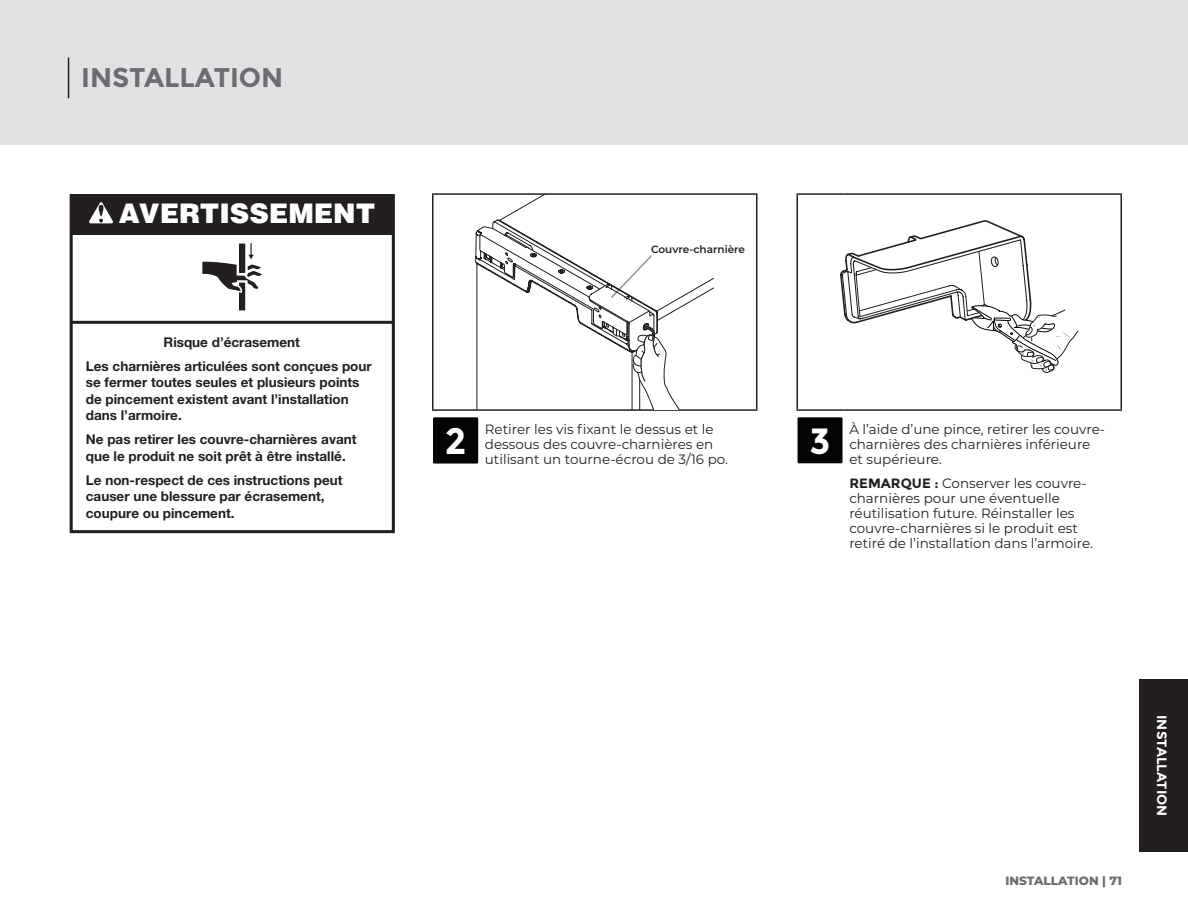
<style>
.page{position:relative;width:1188px;height:918px;background:#fff}
.page>*{position:absolute;margin:0;border:0;box-sizing:border-box;transform-origin:0 0}
.t1{font:700 36.6px "Montserrat";color:#fff}
.t2{font:700 36.45px "Montserrat";color:#fff}
.t3{font:900 27px "Helvetica";color:#fff}
.t4{font:700 27px "Montserrat";color:#6c6d70}
.JA_Body{font:13.5px/15px "Montserrat";color:#231f20}
.t5{font:700 13.5px/16.5px "Helvetica Neue LT Std";color:#231f20}
.t6{font:700 13.5px "Montserrat";color:#fff}
.t7{font:800 12px "Montserrat";color:#6c6d70}
.JA_Body-2{font:600 10.5px "Montserrat";color:#231f20}
.s1{font-weight:700}
</style>
<div class="page">
<div style="left:0;top:0;width:1188px;height:145px;background:#e1e2e4"></div>
<div style="left:1139px;top:679px;width:49px;height:173px;background:#231f20"></div>
<hr style="left:68px;top:58px;width:1px;height:40px;background:#231f20">
<div style="left:71px;top:196px;width:322px;height:39px;background:#231f20"></div>
<hr style="left:71px;top:321px;width:322px;height:3px;background:#231f20">
<div style="left:70px;top:194px;width:325px;height:339px;border:3px solid #231f20"></div>
<div style="left:238px;top:282px;width:8px;height:29px;background:#231f20"></div>
<div style="left:237px;top:281px;width:10px;height:30px;border:2px solid #fff"></div>
<svg style="left:202px;top:243px;width:60px;height:51px"></svg>
<svg style="left:89px;top:202px;width:24px;height:21px"></svg>
<hr style="left:756px;top:195px;width:2px;height:214px;background:#231f20">
<hr style="left:432px;top:193px;width:47px;height:2px;background:#231f20">
<hr style="left:432px;top:195px;width:2px;height:214px;background:#231f20">
<hr style="left:479px;top:193px;width:279px;height:2px;background:#231f20">
<hr style="left:432px;top:409px;width:47px;height:2px;background:#231f20">
<hr style="left:479px;top:409px;width:279px;height:2px;background:#231f20">
<div style="left:434px;top:418px;width:43px;height:44px;background:#040503"></div>
<div style="left:433px;top:417px;width:45px;height:47px;border:2px solid #040503"></div>
<hr style="left:1120px;top:195px;width:2px;height:214px;background:#231f20">
<hr style="left:796px;top:193px;width:47px;height:2px;background:#231f20">
<hr style="left:796px;top:195px;width:2px;height:214px;background:#231f20">
<hr style="left:843px;top:193px;width:279px;height:2px;background:#231f20">
<hr style="left:796px;top:409px;width:47px;height:2px;background:#231f20">
<hr style="left:843px;top:409px;width:279px;height:2px;background:#231f20">
<div style="left:799px;top:418px;width:42px;height:44px;background:#040503"></div>
<div style="left:798px;top:417px;width:45px;height:46px;border:2px solid #040503"></div>
<svg style="left:493px;top:195px;width:221px;height:113px"></svg>
<svg style="left:476px;top:227px;width:204px;height:182px"></svg>
<svg style="left:840px;top:220px;width:238px;height:153px"></svg>
<h3 class="t4" style="left:81px;top:62px;width:204px">INSTALLATION</h3>
<p class="t3" style="left:119px;top:196px;width:258px">AVERTISSEMENT</p>
<p class="t5" style="left:86px;top:330px;width:287px;line-height:24px;text-align:center">Risque d’écrasement<br>Les charnières articulées sont conçues pour</p>
<p class="t5" style="left:86px;top:374px;width:275px">se fermer toutes seules et plusieurs points de pincement existent avant l’installation dans l’armoire.</p>
<p class="t5" style="left:86px;top:431px;width:272px">Ne pas retirer les couvre-charnières avant que le produit ne soit prêt à être installé.</p>
<p class="t5" style="left:86px;top:471px;width:258px">Le non-respect de ces instructions peut causer une blessure par écrasement, coupure ou pincement.</p>
<p class="JA_Body-2" style="left:651px;top:241px;width:96px">Couvre-charnière</p>
<p class="t1" style="left:445px;top:419px;width:23px">2</p>
<p class="JA_Body" style="left:485px;top:421px;width:245px">Retirer les vis fixant le dessus et le dessous des couvre-charnières en utilisant un tourne-écrou de 3/16 po.</p>
<p class="t2" style="left:809px;top:419px;width:23px">3</p>
<p class="JA_Body" style="left:849px;top:421px;width:257px">À l’aide d’une pince, retirer les couvre&shy;charnières des charnières inférieure et supérieure.</p>
<p class="JA_Body" style="left:849px;top:475px;width:245px"><span class="s1">REMARQUE :</span> Conserver les couvre&shy;charnières pour une éventuelle réutilisation future. Réinstaller les couvre-charnières si le produit est retiré de l’installation dans l’armoire.</p>
<p class="t7" style="left:1006px;top:872px;width:118px">INSTALLATION | 71</p>
<p class="t6" style="left:1170px;top:715px;width:103px;rotate:90deg">INSTALLATION</p>
</div>
